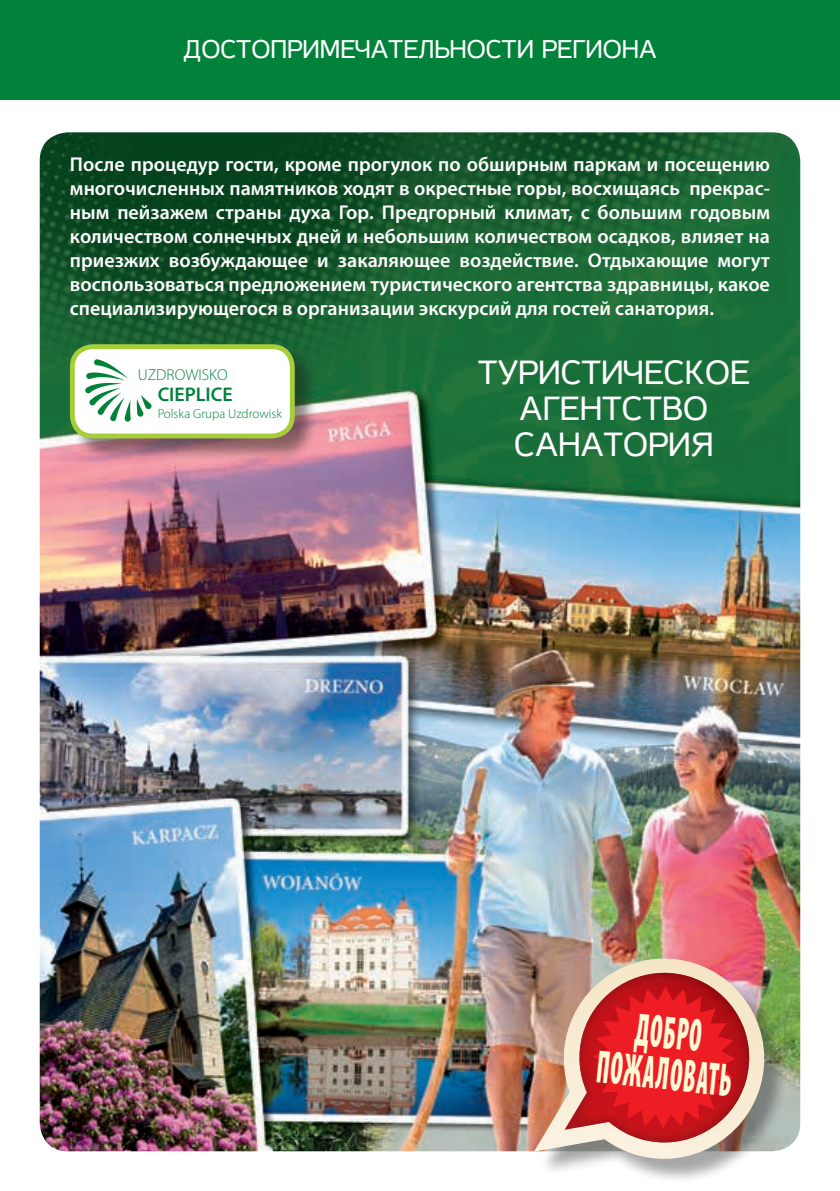
<style>
.page{position:relative;width:840px;height:1191px;background:#fff}
.page>*{position:absolute;margin:0;border:0;box-sizing:border-box;transform-origin:0 0}
.t1{font:900 condensed 47px/41.2px "Myriad Pro";color:#fffbd6;text-align:center;scale:.53 1}
.t2{font:34px/36px "Casper";color:#fff}
.t3{font:26px "Casper";color:#fff}
.t4{font:600 20px/24px "Myriad Pro";color:#fff;text-align:justify}
.t5{font:600 19.8px "Myriad Pro";color:#00823a}
.t6{font:300 15.8px "Myriad Pro";color:#00823a}
.t7{font:300 13px "Myriad Pro";color:#00823a}
</style>
<div class="page">
<img style="left:40px;top:132px;width:759px;height:1019px">
<div style="left:0;top:0;width:839px;height:99px;background:#00823a"></div>
<div style="left:538px;top:961px;width:250px;height:222px;background:#231f20;opacity:.4"></div>
<img style="left:533px;top:958px;width:242px;height:212px">
<img style="left:564px;top:972px;width:194px;height:180px">
<svg style="left:592px;top:986px;width:143px;height:143px;background:#de2227"></svg>
<div style="left:71px;top:345px;width:246px;height:116px;background:#231f20;opacity:.5"></div>
<div style="left:72px;top:347px;width:220px;height:89px;background:#fff;border-radius:21px"></div>
<svg style="left:137px;top:395px;width:15px;height:22px"></svg>
<svg style="left:85px;top:359px;width:46px;height:63px"></svg>
<div style="left:70px;top:344px;width:224px;height:94px;border:5px solid #a6ce39;border-radius:21px"></div>
<h3 class="t3" style="left:183px;top:35px;width:475px">достопримечательности региона</h3>
<p class="t4" style="left:70px;top:152px;width:701px">После процедур гости, кроме прогулок по обширным паркам и посещению многочисленных памятников ходят в окрестные горы, восхищаясь прекрас&shy;ным пейзажем страны духа Гор. Предгорный климат, с большим годовым количеством солнечных дней и небольшим количеством осадков, влияет на приезжих возбуждающее и закаляющее воздействие. Отдыхающие могут воспользоваться предложением туристического агентства здравницы, какое специализирующегося в организации экскурсий для гостей санатория.</p>
<p class="t6" style="left:138px;top:365px;width:91px">UZDROWISKO</p>
<p class="t5" style="left:157px;top:381px;width:77px">CIEPLICE</p>
<p class="t7" style="left:157px;top:406px;width:126px">Polska Grupa Uzdrowisk</p>
<h2 class="t2" style="left:477px;top:354px;width:22px">ТУРИСТИЧЕСКОЕ</h2>
<h2 class="t2" style="left:514px;top:390px;width:28px">АГЕНТСТВО<br>САНАТОРИ</h2>
<h2 class="t2" style="left:690px;top:426px;width:24px">Я</h2>
<h1 class="t1" style="left:602px;top:1005px;width:258px;rotate:6deg">добро пожаловать</h1>
</div>
